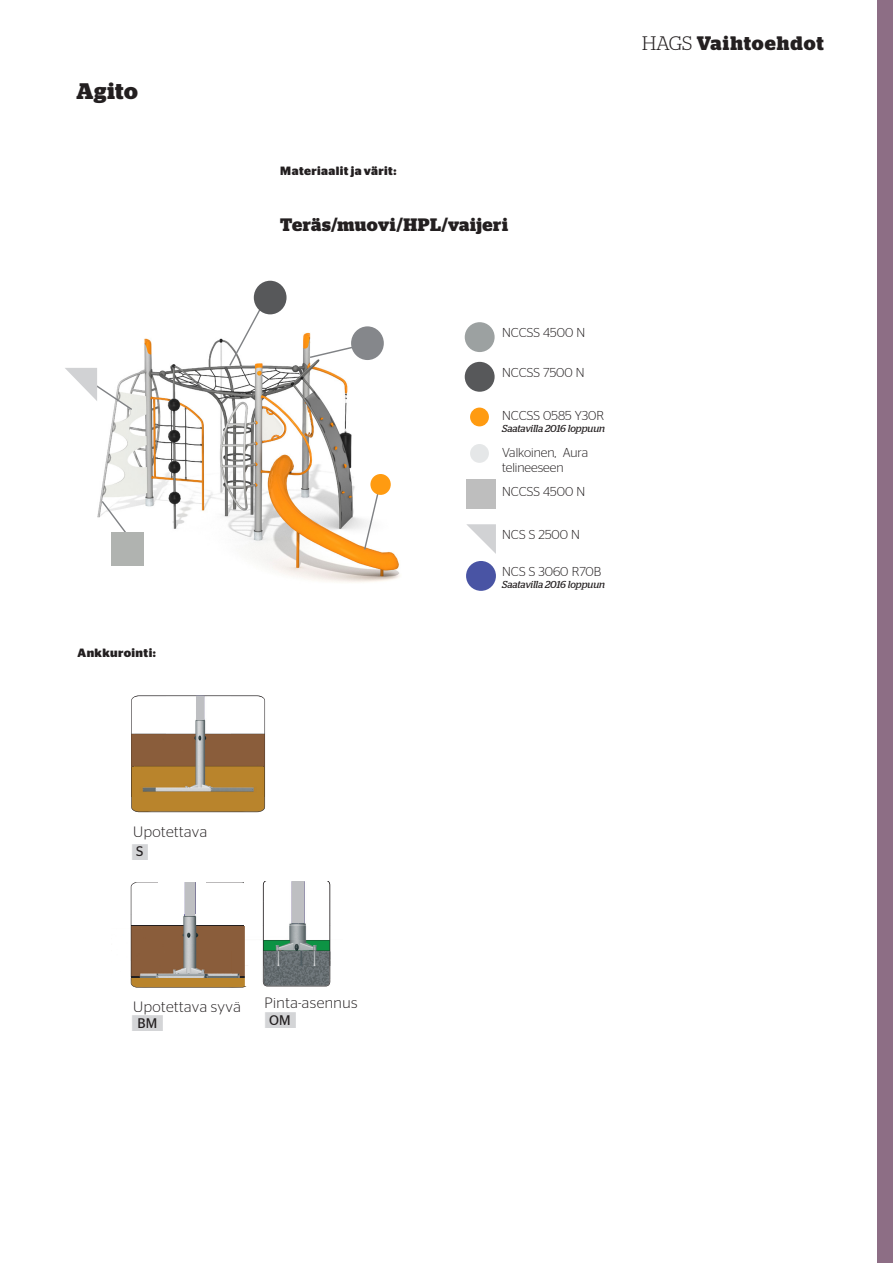
<style>
.page{position:relative;width:893px;height:1263px;background:#fff}
.page>*{position:absolute;margin:0;border:0;box-sizing:border-box;transform-origin:0 0}
.t1{font:34.35px "Arial";color:#d4d5d7}
.Bröd_m_indrag{font:700 22.5px "Stag";letter-spacing:.025em;color:#231f20}
.t2{font:700 19.5px "Stag";letter-spacing:.05em;color:#231f20}
.Bröd_m_indrag-2{font:700 18px "Stag";letter-spacing:.03em;color:#231f20}
.Produktfakta{font:300 15px "Stag Sans";letter-spacing:.035em;color:#231f20}
.t3{font:13.95px "Stag Sans";color:#231f20}
.t4{font:300 12.9px/15.5px "Stag Sans";color:#231f20}
.Produktfakta-2{font:700 12px "Stag Sans";letter-spacing:.035em;color:#231f20}
.t5{font:italic 10.05px "Stag";color:#231f20}
.s1{font-weight:300}
</style>
<div class="page">
<div style="left:877px;top:0;width:16px;height:1263px;background:#8d6e85"></div>
<img style="left:98px;top:332px;width:302px;height:251px">
<div style="left:465px;top:322px;width:30px;height:30px;background:#9ca1a1;border-radius:50%"></div>
<div style="left:465px;top:362px;width:30px;height:30px;background:#57585a;border-radius:50%"></div>
<div style="left:470px;top:408px;width:19px;height:18px;background:#ff9b11;border-radius:50%"></div>
<div style="left:470px;top:444px;width:19px;height:19px;background:#e5e7e8;border-radius:50%"></div>
<div style="left:466px;top:561px;width:30px;height:30px;background:#4954a4;border-radius:50%"></div>
<svg style="left:211px;top:289px;width:77px;height:79px"></svg>
<svg style="left:352px;top:490px;width:39px;height:61px"></svg>
<div style="left:254px;top:281px;width:33px;height:33px;background:#57585a;border-radius:50%"></div>
<div style="left:370px;top:474px;width:21px;height:21px;background:#ff9b11;border-radius:50%"></div>
<svg style="left:307px;top:326px;width:62px;height:55px"></svg>
<div style="left:351px;top:326px;width:33px;height:34px;background:#85878b;border-radius:50%"></div>
<div style="left:466px;top:479px;width:30px;height:30px;background:#bebebe"></div>
<svg style="left:466px;top:524px;width:30px;height:30px"></svg>
<svg style="left:65px;top:368px;width:69px;height:43px"></svg>
<svg style="left:100px;top:499px;width:32px;height:41px"></svg>
<div style="left:111px;top:532px;width:33px;height:33px;background:#b0b3b0"></div>
<img style="left:130px;top:886px;width:1px;height:28px">
<img style="left:130px;top:914px;width:1px;height:48px">
<img style="left:130px;top:962px;width:1px;height:15px">
<svg style="left:263px;top:902px;width:67px;height:84px"></svg>
<svg style="left:131px;top:882px;width:116px;height:106px"></svg>
<img style="left:264px;top:940px;width:66px;height:11px">
<img style="left:263px;top:881px;width:67px;height:21px">
<img style="left:263px;top:901px;width:1px;height:65px">
<img style="left:330px;top:901px;width:1px;height:65px">
<svg style="left:131px;top:695px;width:134px;height:117px;background:#b1843d"></svg>
<img style="left:134px;top:766px;width:129px;height:28px">
<img style="left:134px;top:698px;width:129px;height:68px">
<img style="left:134px;top:696px;width:129px;height:2px">
<div style="left:196px;top:696px;width:8px;height:23px;background:#bebfc2"></div>
<div style="left:185px;top:882px;width:10px;height:33px;background:#bebfc2"></div>
<div style="left:292px;top:881px;width:12px;height:41px;background:#bebfc2"></div>
<p class="Bröd_m_indrag" style="left:77px;top:78px;width:63px">Agito</p>
<p class="Produktfakta-2" style="left:77px;top:646px;width:80px">Ankkurointi:</p>
<h3 class="t2" style="left:642px;top:31px;width:183px"><span class="s1">HAGS</span> Vaihtoehdot</h3>
<p class="Produktfakta-2" style="left:280px;top:164px;width:118px">Materiaalit ja värit:</p>
<p class="Bröd_m_indrag-2" style="left:280px;top:214px;width:229px">Teräs/muovi/HPL/vaijeri</p>
<p class="t4" style="left:502px;top:325px;width:85px">NCCSS 4500 N</p>
<p class="t4" style="left:502px;top:365px;width:84px">NCCSS 7500 N</p>
<p class="t4" style="left:502px;top:408px;width:104px">NCCSS 0585 Y30R</p>
<p class="t5" style="left:502px;top:423px;width:105px">Saatavilla 2016 loppuun</p>
<p class="t4" style="left:502px;top:444px;width:88px">Valkoinen, Aura telineeseen</p>
<p class="t4" style="left:502px;top:483px;width:85px">NCCSS 4500 N</p>
<p class="t4" style="left:502px;top:527px;width:79px">NCS S 2500 N</p>
<p class="t4" style="left:502px;top:564px;width:101px">NCS S 3060 R70B</p>
<p class="t5" style="left:502px;top:579px;width:105px">Saatavilla 2016 loppuun</p>
<p class="Produktfakta" style="left:133px;top:824px;width:76px">Upotettava</p>
<p class="t1" style="left:130px;top:825px;width:22px">■</p>
<p class="t3" style="left:136px;top:844px;width:9px">S</p>
<p class="Produktfakta" style="left:133px;top:998px;width:109px">Upotettava syvä</p>
<p class="Produktfakta" style="left:264px;top:995px;width:95px">Pinta-asennus</p>
<p class="t1" style="left:145px;top:996px;width:22px">■</p>
<p class="t1" style="left:263px;top:994px;width:22px">■</p>
<p class="t1" style="left:278px;top:994px;width:22px">■</p>
<p class="t1" style="left:130px;top:996px;width:22px">■</p>
<p class="t3" style="left:269px;top:1012px;width:23px">OM</p>
<p class="t3" style="left:137px;top:1015px;width:21px">BM</p>
</div>
